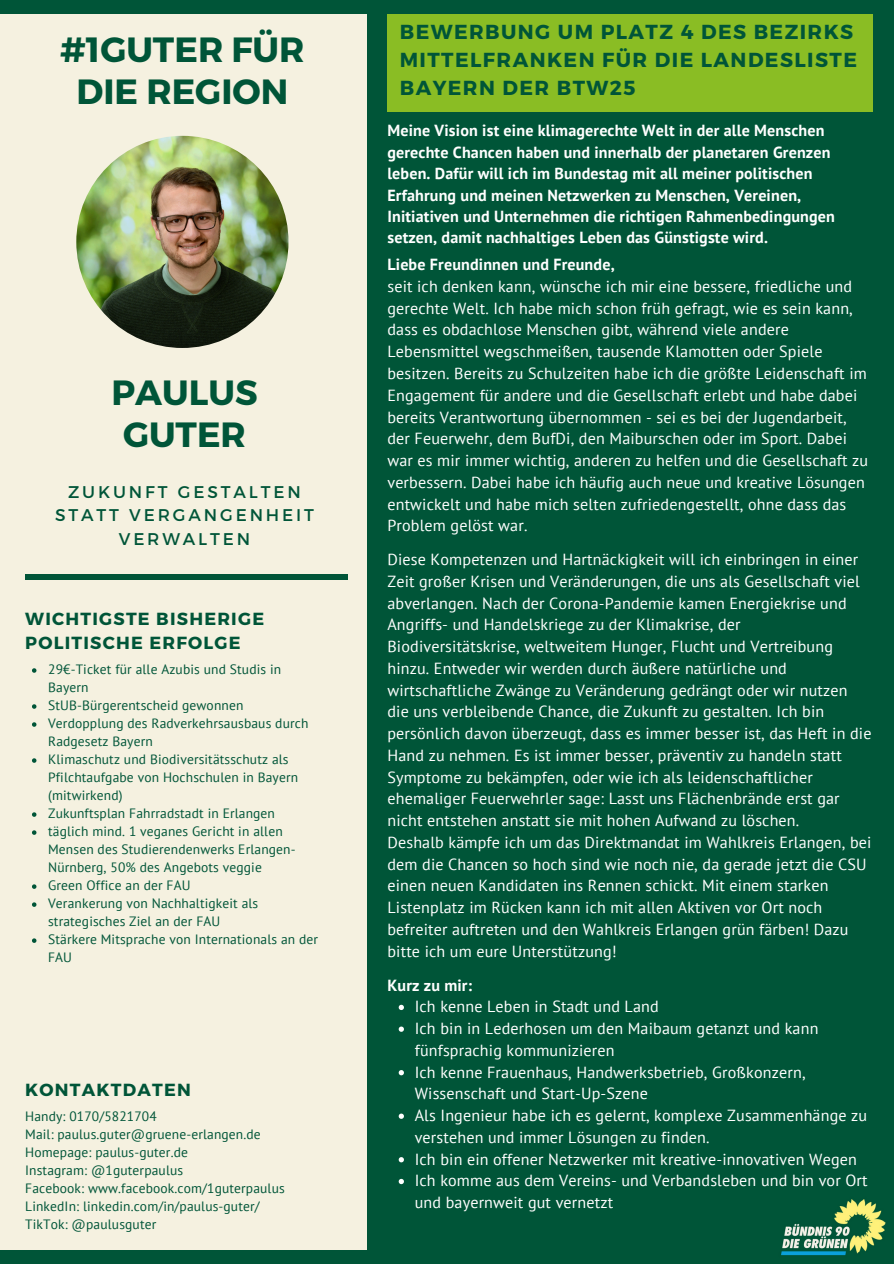
<style>
.page{position:relative;width:894px;height:1264px;background:#fff}
.page>*{position:absolute;margin:0;border:0;box-sizing:border-box;transform-origin:0 0}
.t1{font:700 34.95px/41.7px "Montserrat";color:#005538;text-align:center}
.t2{font:700 20.25px/28.2px "Montserrat";letter-spacing:.07em;color:#005538}
.t3{font:700 17.55px/24px "Montserrat";letter-spacing:.07em;color:#005538}
.t4{font:16.95px/23.7px "Montserrat";letter-spacing:.17em;color:#005538;text-align:center}
.t5{font:16.05px/21.8px "PT Sans";letter-spacing:.01em;color:#fff}
.t6{font:700 16.05px/21.3px "PT Sans";letter-spacing:.01em;color:#fff}
.t7{font:13.5px/18px "PT Sans";letter-spacing:.01em;color:#005538}
.s1{font-weight:700}
</style>
<div class="page">
<div style="left:0;top:0;width:893px;height:1263px;background:#005538"></div>
<div style="left:0;top:14px;width:366px;height:1235px;background:#f5f1e0"></div>
<div style="left:387px;top:14px;width:485px;height:98px;background:#8abd24"></div>
<div style="left:25px;top:574px;width:322px;height:6px;background:#005538"></div>
<img style="left:76px;top:136px;width:212px;height:212px;border-radius:50%">
<img style="left:781px;top:1199px;width:105px;height:57px">
<svg style="left:32px;top:668px;width:4px;height:4px"></svg>
<svg style="left:32px;top:704px;width:4px;height:4px"></svg>
<svg style="left:32px;top:722px;width:4px;height:4px"></svg>
<svg style="left:32px;top:758px;width:4px;height:4px"></svg>
<svg style="left:32px;top:812px;width:4px;height:4px"></svg>
<svg style="left:32px;top:830px;width:4px;height:4px"></svg>
<svg style="left:32px;top:884px;width:4px;height:4px"></svg>
<svg style="left:32px;top:902px;width:4px;height:4px"></svg>
<svg style="left:32px;top:938px;width:4px;height:4px"></svg>
<svg style="left:398px;top:1004px;width:6px;height:6px"></svg>
<svg style="left:398px;top:1026px;width:6px;height:5px"></svg>
<svg style="left:398px;top:1070px;width:6px;height:5px"></svg>
<svg style="left:398px;top:1113px;width:6px;height:5px"></svg>
<svg style="left:398px;top:1157px;width:6px;height:5px"></svg>
<svg style="left:398px;top:1178px;width:6px;height:6px"></svg>
<p class="t1" style="left:60px;top:27px;width:246px">#1GUTER FÜR<br>DIE REGION</p>
<p class="t1" style="left:111px;top:370px;width:147px">PAULUS<br>GUTER</p>
<h1 class="t4" style="left:55px;top:479px;width:260px">ZUKUNFT GESTALTEN<br>STATT VERGANGENHEIT<br>VERWALTEN</h1>
<p class="t3" style="left:25px;top:605px;width:240px">WICHTIGSTE BISHERIGE<br>POLITISCHE ERFOLGE</p>
<h3 class="t7" style="left:48px;top:660px;width:234px">29€-Ticket für alle Azubis und Studis in<br>Bayern</h3>
<p class="t7" style="left:48px;top:696px;width:197px">StUB-Bürgerentscheid gewonnen</p>
<p class="t7" style="left:48px;top:714px;width:262px">Verdopplung des Radverkehrsausbaus durch<br>Radgesetz Bayern</p>
<p class="t7" style="left:48px;top:750px;width:251px">Klimaschutz und Biodiversitätsschutz als<br>Pfilchtaufgabe von Hochschulen in Bayern (mitwirkend)</p>
<p class="t7" style="left:48px;top:804px;width:228px">Zukunftsplan Fahrradstadt in Erlangen</p>
<p class="t7" style="left:48px;top:822px;width:249px">täglich mind. 1 veganes Gericht in allen<br>Mensen des Studierendenwerks Erlangen-<br>Nürnberg, 50% des Angebots veggie</p>
<p class="t7" style="left:48px;top:876px;width:144px">Green Office an der FAU</p>
<p class="t7" style="left:48px;top:894px;width:211px">Verankerung von Nachhaltigkeit als strategisches Ziel an der FAU</p>
<p class="t7" style="left:48px;top:930px;width:271px">Stärkere Mitsprache von Internationals an der<br>FAU</p>
<h2 class="t3" style="left:25px;top:1077px;width:167px">KONTAKTDATEN</h2>
<h5 class="t7" style="left:25px;top:1107px;width:133px">Handy: 0170/5821704</h5>
<h6 class="t7" style="left:25px;top:1125px;width:237px">Mail: paulus.guter@gruene-erlangen.de</h6>
<h6 class="t7" style="left:25px;top:1143px;width:164px">Homepage: paulus-guter.de</h6>
<h5 class="t7" style="left:25px;top:1161px;width:159px">Instagram: @1guterpaulus</h5>
<p class="t7" style="left:25px;top:1179px;width:261px">Facebook: www.facebook.com/1guterpaulus</p>
<p class="t7" style="left:25px;top:1197px;width:236px">LinkedIn: linkedin.com/in/paulus-guter/</p>
<p class="t7" style="left:25px;top:1215px;width:132px">TikTok: @paulusguter</p>
<h1 class="t2" style="left:399px;top:16px;width:458px">BEWERBUNG UM PLATZ 4 DES BEZIRKS<br>MITTELFRANKEN FÜR DIE LANDESLISTE<br>BAYERN DER BTW25</h1>
<h4 class="t6" style="left:387px;top:120px;width:449px">Meine Vision ist eine klimagerechte Welt in der alle Menschen gerechte Chancen haben und innerhalb der planetaren Grenzen leben. Dafür will ich im Bundestag mit all meiner politischen Erfahrung und meinen Netzwerken zu Menschen, Vereinen, Initiativen und Unternehmen die richtigen Rahmenbedingungen setzen, damit nachhaltiges Leben das Günstigste wird.</h4>
<h3 class="t5" style="left:387px;top:253px;width:482px"><span class="s1">Liebe Freundinnen und Freunde,<br></span>seit ich denken kann, wünsche ich mir eine bessere, friedliche und gerechte Welt. Ich habe mich schon früh gefragt, wie es sein kann, dass es obdachlose Menschen gibt, während viele andere Lebensmittel wegschmeißen, tausende Klamotten oder Spiele besitzen. Bereits zu Schulzeiten habe ich die größte Leidenschaft im Engagement für andere und die Gesellschaft erlebt und habe dabei bereits Verantwortung übernommen - sei es bei der Jugendarbeit, der Feuerwehr, dem BufDi, den Maiburschen oder im Sport. Dabei war es mir immer wichtig, anderen zu helfen und die Gesellschaft zu verbessern. Dabei habe ich häufig auch neue und kreative Lösungen entwickelt und habe mich selten zufriedengestellt, ohne dass das Problem gelöst war.</h3>
<p class="t5" style="left:387px;top:548px;width:485px">Diese Kompetenzen und Hartnäckigkeit will ich einbringen in einer Zeit großer Krisen und Veränderungen, die uns als Gesellschaft viel abverlangen. Nach der Corona-Pandemie kamen Energiekrise und Angriffs- und Handelskriege zu der Klimakrise, der Biodiversitätskrise, weltweitem Hunger, Flucht und Vertreibung hinzu. Entweder wir werden durch äußere natürliche und wirtschaftliche Zwänge zu Veränderung gedrängt oder wir nutzen die uns verbleibende Chance, die Zukunft zu gestalten. Ich bin persönlich davon überzeugt, dass es immer besser ist, das Heft in die Hand zu nehmen. Es ist immer besser, präventiv zu handeln statt Symptome zu bekämpfen, oder wie ich als leidenschaftlicher ehemaliger Feuerwehrler sage: Lasst uns Flächenbrände erst gar nicht entstehen anstatt sie mit hohen Aufwand zu löschen.<br>Deshalb kämpfe ich um das Direktmandat im Wahlkreis Erlangen, bei dem die Chancen so hoch sind wie noch nie, da gerade jetzt die CSU einen neuen Kandidaten ins Rennen schickt. Mit einem starken Listenplatz im Rücken kann ich mit allen Aktiven vor Ort noch befreiter auftreten und den Wahlkreis Erlangen grün färben! Dazu bitte ich um eure Unterstützung!</p>
<p class="t6" style="left:387px;top:973px;width:86px">Kurz zu mir:</p>
<p class="t5" style="left:414px;top:995px;width:245px">Ich kenne Leben in Stadt und Land</p>
<p class="t5" style="left:414px;top:1017px;width:405px">Ich bin in Lederhosen um den Maibaum getanzt und kann fünfsprachig kommunizieren</p>
<p class="t5" style="left:414px;top:1060px;width:392px">Ich kenne Frauenhaus, Handwerksbetrieb, Großkonzern,<br>Wissenschaft und Start-Up-Szene</p>
<p class="t5" style="left:414px;top:1104px;width:454px">Als Ingenieur habe ich es gelernt, komplexe Zusammenhänge zu verstehen und immer Lösungen zu finden.</p>
<p class="t5" style="left:414px;top:1147px;width:443px">Ich bin ein offener Netzwerker mit kreative-innovativen Wegen</p>
<p class="t5" style="left:414px;top:1169px;width:454px">Ich komme aus dem Vereins- und Verbandsleben und bin vor Ort und bayernweit gut vernetzt</p>
</div>
